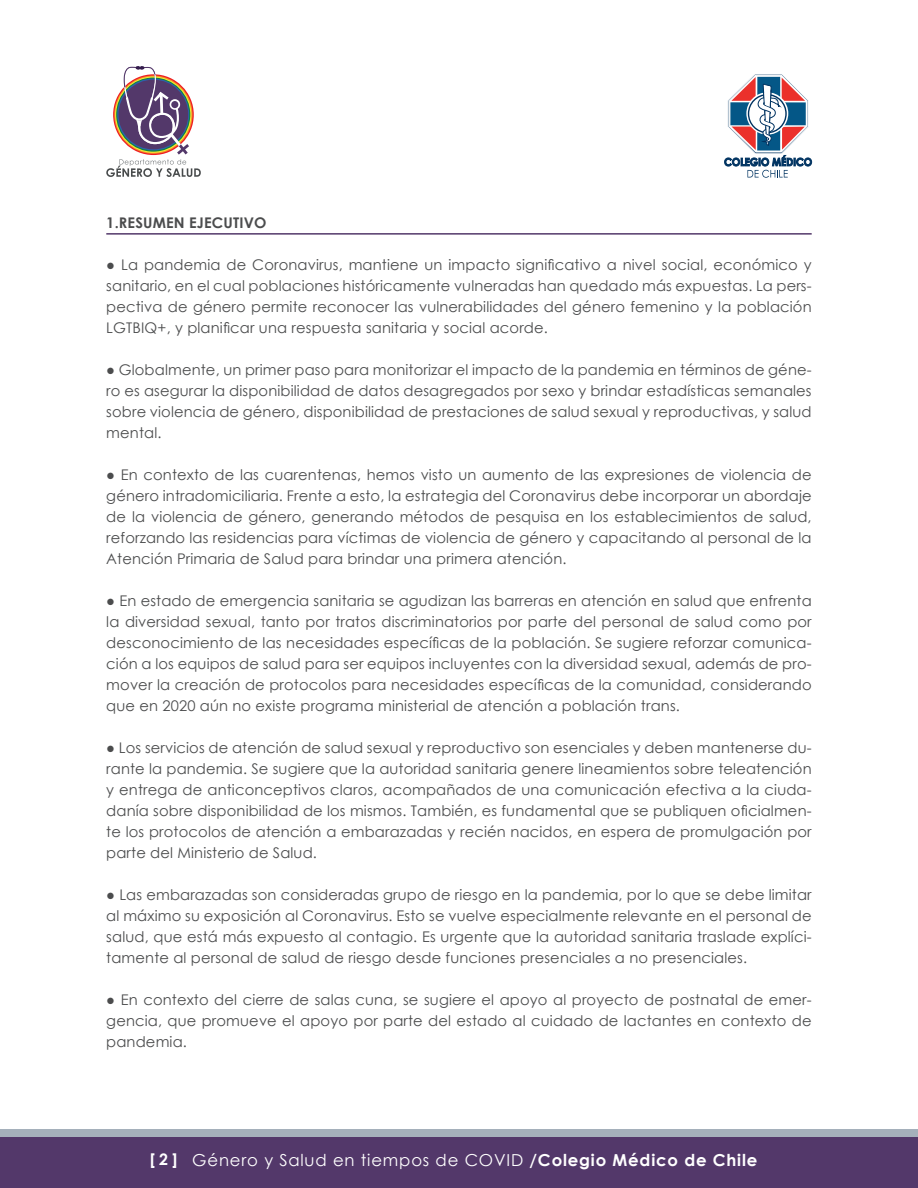
<style>
.page{position:relative;width:918px;height:1188px;background:#fff}
.page>*{position:absolute;margin:0;border:0;box-sizing:border-box;transform-origin:0 0}
.t1{font:16.5px "Century Gothic";letter-spacing:.05em;color:#fff}
.Estilo_de_párrafo_1{font:14.7px/21px "Century Gothic";letter-spacing:.01em;color:#4b4c4d;text-align:justify}
.Estilo_de_párrafo_1-2{font:700 14.7px "Century Gothic";letter-spacing:.01em;color:#4b4c4d}
.s1{font-weight:700;font-size:15.9px}
.s2{font-weight:700}
</style>
<div class="page">
<div style="left:0;top:1130px;width:918px;height:13px;background:#a5b0bb"></div>
<div style="left:0;top:1137px;width:918px;height:51px;background:#53386a"></div>
<svg style="left:724px;top:74px;width:88px;height:104px"></svg>
<svg style="left:106px;top:66px;width:95px;height:111px"></svg>
<hr style="left:106px;top:233px;width:706px;height:2px;background:#53386a">
<p class="Estilo_de_párrafo_1-2" style="left:106px;top:212px;width:162px">1.RESUMEN EJECUTIVO</p>
<p class="Estilo_de_párrafo_1" style="left:106px;top:254px;width:707px">● La pandemia de Coronavirus, mantiene un impacto significativo a nivel social, económico y sanitario, en el cual poblaciones históricamente vulneradas han quedado más expuestas. La pers&shy;pectiva de género permite reconocer las vulnerabilidades del género femenino y la población LGTBIQ+, y planificar una respuesta sanitaria y social acorde.</p>
<p class="Estilo_de_párrafo_1" style="left:106px;top:359px;width:707px">● Globalmente, un primer paso para monitorizar el impacto de la pandemia en términos de géne&shy;ro es asegurar la disponibilidad de datos desagregados por sexo y brindar estadísticas semanales sobre violencia de género, disponibilidad de prestaciones de salud sexual y reproductivas, y salud mental.</p>
<p class="Estilo_de_párrafo_1" style="left:106px;top:464px;width:707px">● En contexto de las cuarentenas, hemos visto un aumento de las expresiones de violencia de género intradomiciliaria. Frente a esto, la estrategia del Coronavirus debe incorporar un abordaje de la violencia de género, generando métodos de pesquisa en los establecimientos de salud, reforzando las residencias para víctimas de violencia de género y capacitando al personal de la Atención Primaria de Salud para brindar una primera atención.</p>
<p class="Estilo_de_párrafo_1" style="left:106px;top:590px;width:707px">● En estado de emergencia sanitaria se agudizan las barreras en atención en salud que enfrenta la diversidad sexual, tanto por tratos discriminatorios por parte del personal de salud como por desconocimiento de las necesidades específicas de la población. Se sugiere reforzar comunica&shy;ción a los equipos de salud para ser equipos incluyentes con la diversidad sexual, además de pro&shy;mover la creación de protocolos para necesidades específicas de la comunidad, considerando que en 2020 aún no existe programa ministerial de atención a población trans.</p>
<p class="Estilo_de_párrafo_1" style="left:106px;top:737px;width:707px">● Los servicios de atención de salud sexual y reproductivo son esenciales y deben mantenerse du&shy;rante la pandemia. Se sugiere que la autoridad sanitaria genere lineamientos sobre teleatención y entrega de anticonceptivos claros, acompañados de una comunicación efectiva a la ciuda&shy;danía sobre disponibilidad de los mismos. También, es fundamental que se publiquen oficialmen&shy;te los protocolos de atención a embarazadas y recién nacidos, en espera de promulgación por parte del Ministerio de Salud.</p>
<p class="Estilo_de_párrafo_1" style="left:106px;top:884px;width:707px">● Las embarazadas son consideradas grupo de riesgo en la pandemia, por lo que se debe limitar al máximo su exposición al Coronavirus. Esto se vuelve especialmente relevante en el personal de salud, que está más expuesto al contagio. Es urgente que la autoridad sanitaria traslade explíci&shy;tamente al personal de salud de riesgo desde funciones presenciales a no presenciales.</p>
<p class="Estilo_de_párrafo_1" style="left:106px;top:989px;width:707px">● En contexto del cierre de salas cuna, se sugiere el apoyo al proyecto de postnatal de emer&shy;gencia, que promueve el apoyo por parte del estado al cuidado de lactantes en contexto de pandemia.</p>
<p class="t1" style="left:150px;top:1148px;width:609px"><span class="s1">[ 2 ]</span> Género y Salud en tiempos de COVID <span class="s2">/Colegio Médico de Chile</span></p>
</div>
